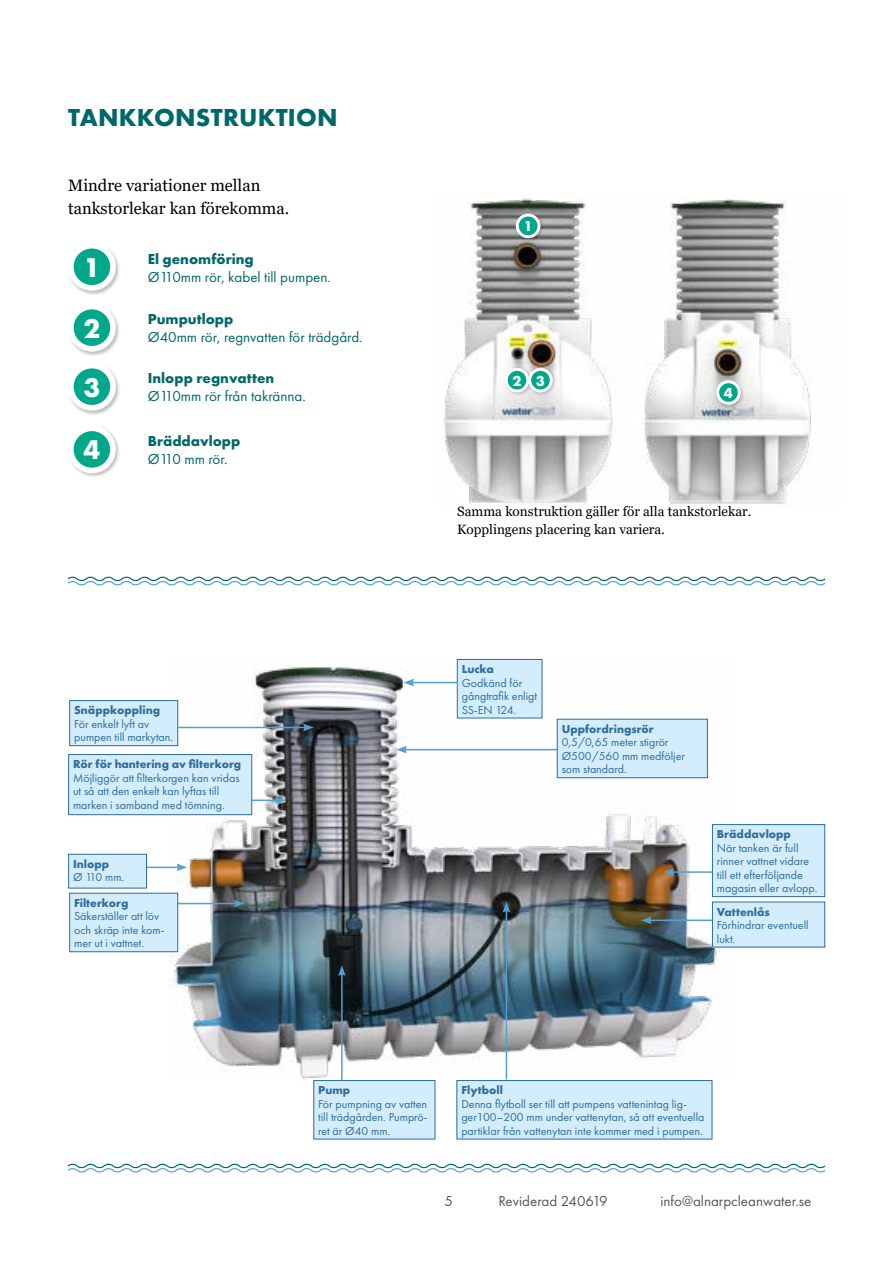
<style>
.page{position:relative;width:893px;height:1263px;background:#fff}
.page>*{position:absolute;margin:0;border:0;box-sizing:border-box;transform-origin:0 0}
.t1{font:700 28.05px/60px "Futura PT";color:#fff;text-align:justify}
.t2{font:700 25.5px "Futura PT";letter-spacing:.01em;color:#006868}
.t3{font:16.5px/22.5px "Georgia";color:#000}
.t4{font:15px "Futura PT";color:#006868}
.t5{font:700 15px "Futura PT";color:#006868}
.t6{font:15px "Futura PT";color:#575756}
.t7{font:700 15px "Futura PT";color:#fff}
.t8{font:700 14.7px "Futura PT";color:#fff}
.t9{font:13.5px/18px "Georgia";color:#000}
.t10{font:12px/13.5px "Futura PT";color:#2f6d9b}
.t11{font:700 12px "Futura PT";color:#2f6d9b}
</style>
<div class="page">
<img style="left:171px;top:659px;width:558px;height:421px">
<img style="left:644px;top:196px;width:167px;height:310px">
<img style="left:443px;top:198px;width:170px;height:308px">
<div style="left:515px;top:213px;width:28px;height:28px;background:#000;opacity:.24"></div>
<div style="left:517px;top:215px;width:22px;height:22px;background:#00a788;border-radius:50%"></div>
<div style="left:516px;top:214px;width:24px;height:24px;border:3px solid #fff;border-radius:50%"></div>
<div style="left:504px;top:367px;width:28px;height:28px;background:#000;opacity:.24"></div>
<div style="left:506px;top:369px;width:22px;height:22px;background:#00a788;border-radius:50%"></div>
<div style="left:505px;top:368px;width:24px;height:24px;border:3px solid #fff;border-radius:50%"></div>
<div style="left:527px;top:367px;width:29px;height:28px;background:#000;opacity:.24"></div>
<div style="left:530px;top:369px;width:21px;height:22px;background:#00a788;border-radius:50%"></div>
<div style="left:528px;top:368px;width:25px;height:24px;border:3px solid #fff;border-radius:50%"></div>
<div style="left:715px;top:379px;width:29px;height:29px;background:#000;opacity:.24"></div>
<div style="left:718px;top:382px;width:21px;height:21px;background:#00a788;border-radius:50%"></div>
<div style="left:716px;top:380px;width:25px;height:25px;border:3px solid #fff;border-radius:50%"></div>
<div style="left:68px;top:243px;width:52px;height:52px;background:#000;opacity:.24"></div>
<div style="left:71px;top:246px;width:42px;height:42px;background:#00a788;border-radius:50%"></div>
<div style="left:68px;top:243px;width:48px;height:48px;border:6px solid #fff;border-radius:50%"></div>
<div style="left:68px;top:303px;width:52px;height:53px;background:#000;opacity:.24"></div>
<div style="left:71px;top:307px;width:42px;height:42px;background:#00a788;border-radius:50%"></div>
<div style="left:68px;top:304px;width:48px;height:48px;border:6px solid #fff;border-radius:50%"></div>
<div style="left:68px;top:362px;width:52px;height:53px;background:#000;opacity:.24"></div>
<div style="left:71px;top:366px;width:42px;height:42px;background:#00a788;border-radius:50%"></div>
<div style="left:68px;top:363px;width:48px;height:48px;border:6px solid #fff;border-radius:50%"></div>
<div style="left:68px;top:425px;width:52px;height:53px;background:#000;opacity:.24"></div>
<div style="left:71px;top:428px;width:42px;height:42px;background:#00a788;border-radius:50%"></div>
<div style="left:68px;top:425px;width:48px;height:48px;border:6px solid #fff;border-radius:50%"></div>
<div style="left:70px;top:701px;width:108px;height:45px;background:#d3edfc"></div>
<div style="left:69px;top:700px;width:109px;height:46px;border:1px solid #2f6d9b"></div>
<div style="left:457px;top:1080px;width:255px;height:59px;background:#d3edfc"></div>
<div style="left:457px;top:1080px;width:255px;height:59px;border:1px solid #2f6d9b"></div>
<div style="left:712px;top:824px;width:113px;height:73px;background:#d3edfc"></div>
<div style="left:712px;top:824px;width:113px;height:73px;border:1px solid #2f6d9b"></div>
<div style="left:457px;top:659px;width:85px;height:59px;background:#d3edfc"></div>
<div style="left:457px;top:659px;width:85px;height:59px;border:1px solid #2f6d9b"></div>
<hr style="left:130px;top:866px;width:49px;height:2px;background:#569fd3">
<svg style="left:177px;top:863px;width:10px;height:8px"></svg>
<div style="left:69px;top:854px;width:77px;height:34px;background:#d3edfc"></div>
<div style="left:68px;top:854px;width:79px;height:34px;border:1px solid #2f6d9b"></div>
<div style="left:314px;top:1080px;width:121px;height:59px;background:#d3edfc"></div>
<div style="left:314px;top:1080px;width:121px;height:59px;border:1px solid #2f6d9b"></div>
<hr style="left:506px;top:910px;width:1px;height:169px;background:#569fd3">
<svg style="left:503px;top:902px;width:7px;height:10px"></svg>
<hr style="left:672px;top:871px;width:40px;height:2px;background:#569fd3">
<svg style="left:663px;top:868px;width:11px;height:8px"></svg>
<svg style="left:67px;top:576px;width:759px;height:10px"></svg>
<hr style="left:412px;top:682px;width:45px;height:1px;background:#569fd3">
<svg style="left:403px;top:679px;width:11px;height:7px"></svg>
<hr style="left:404px;top:749px;width:153px;height:1px;background:#569fd3">
<svg style="left:396px;top:746px;width:11px;height:7px"></svg>
<div style="left:69px;top:754px;width:183px;height:61px;background:#d3edfc"></div>
<div style="left:68px;top:754px;width:184px;height:61px;border:1px solid #2f6d9b"></div>
<hr style="left:105px;top:903px;width:131px;height:1px;background:#569fd3">
<svg style="left:234px;top:900px;width:10px;height:7px"></svg>
<div style="left:70px;top:893px;width:108px;height:59px;background:#d3edfc"></div>
<div style="left:69px;top:893px;width:109px;height:59px;border:1px solid #2f6d9b"></div>
<hr style="left:649px;top:919px;width:88px;height:2px;background:#569fd3">
<svg style="left:641px;top:916px;width:11px;height:8px"></svg>
<div style="left:712px;top:902px;width:113px;height:45px;background:#d3edfc"></div>
<div style="left:557px;top:719px;width:150px;height:59px;background:#d3edfc"></div>
<div style="left:557px;top:719px;width:151px;height:59px;border:1px solid #2f6d9b"></div>
<hr style="left:341px;top:973px;width:2px;height:107px;background:#569fd3">
<svg style="left:338px;top:965px;width:8px;height:11px"></svg>
<hr style="left:252px;top:799px;width:25px;height:2px;background:#569fd3">
<svg style="left:275px;top:796px;width:11px;height:8px"></svg>
<hr style="left:178px;top:727px;width:127px;height:1px;background:#569fd3">
<svg style="left:303px;top:724px;width:11px;height:7px"></svg>
<svg style="left:67px;top:1163px;width:759px;height:10px"></svg>
<h2 class="t2" style="left:68px;top:102px;width:271px">TANKKONSTRUKTION</h2>
<h3 class="t3" style="left:68px;top:175px;width:223px">Mindre variationer mellan tankstorlekar kan förekomma.</h3>
<h1 class="t1" style="left:83px;top:237px;width:18px">1<br>2<br>3</h1>
<h1 class="t1" style="left:83px;top:419px;width:18px">4</h1>
<p class="t5" style="left:148px;top:250px;width:108px">El genomföring</p>
<p class="t4" style="left:148px;top:270px;width:185px">Ø110mm rör, kabel till pumpen.</p>
<p class="t5" style="left:148px;top:310px;width:87px">Pumputlopp</p>
<p class="t4" style="left:148px;top:331px;width:216px">Ø40mm rör, regnvatten för trädgård.</p>
<p class="t5" style="left:148px;top:369px;width:128px">Inlopp regnvatten</p>
<p class="t4" style="left:148px;top:390px;width:160px">Ø110mm rör från takränna.</p>
<p class="t5" style="left:148px;top:432px;width:94px">Bräddavlopp</p>
<p class="t4" style="left:148px;top:453px;width:81px">Ø110 mm rör.</p>
<p class="t11" style="left:74px;top:703px;width:87px">Snäppkoppling</p>
<p class="t10" style="left:74px;top:718px;width:101px">För enkelt lyft av pumpen till markytan.</p>
<p class="t11" style="left:73px;top:757px;width:170px">Rör för hantering av filterkorg</p>
<p class="t10" style="left:73px;top:772px;width:168px">Möjliggör att filterkorgen kan vridas ut så att den enkelt kan lyftas till marken i samband med tömning.</p>
<p class="t11" style="left:73px;top:857px;width:38px">Inlopp</p>
<p class="t10" style="left:73px;top:871px;width:53px">Ø 110 mm.</p>
<p class="t11" style="left:74px;top:896px;width:56px">Filterkorg</p>
<p class="t10" style="left:74px;top:910px;width:92px">Säkerställer att löv och skräp inte kom&shy;mer ut i vattnet.</p>
<p class="t8" style="left:524px;top:217px;width:10px">1</p>
<p class="t7" style="left:512px;top:372px;width:34px">2 3</p>
<p class="t7" style="left:724px;top:384px;width:11px">4</p>
<p class="t9" style="left:457px;top:503px;width:296px">Samma konstruktion gäller för alla tankstorlekar.<br>Kopplingens placering kan variera.</p>
<p class="t11" style="left:462px;top:662px;width:34px">Lucka</p>
<p class="t10" style="left:462px;top:677px;width:77px">Godkänd för gångtrafik enligt<br>SS-EN 124.</p>
<p class="t11" style="left:562px;top:722px;width:93px">Uppfordringsrör</p>
<p class="t10" style="left:562px;top:736px;width:125px">0,5/0,65 meter stigrör<br>Ø500/560 mm medföljer som standard.</p>
<p class="t11" style="left:717px;top:827px;width:76px">Bräddavlopp</p>
<p class="t10" style="left:717px;top:842px;width:102px">När tanken är full rinner vattnet vidare till ett efterföljande magasin eller avlopp.</p>
<p class="t11" style="left:717px;top:904px;width:54px">Vattenlås</p>
<p class="t10" style="left:717px;top:919px;width:93px">Förhindrar eventuell lukt.</p>
<p class="t11" style="left:318px;top:1083px;width:34px">Pump</p>
<p class="t10" style="left:318px;top:1098px;width:111px;text-align:justify">För pumpning av vatten till trädgården. Pumprö&shy;ret är Ø40 mm.</p>
<p class="t11" style="left:461px;top:1083px;width:43px">Flytboll</p>
<p class="t10" style="left:461px;top:1098px;width:245px">Denna flytboll ser till att pumpens vattenintag lig&shy;ger100–200 mm under vattenytan, så att eventuella partiklar från vattenytan inte kommer med i pumpen.</p>
<p class="t6" style="left:444px;top:1195px;width:10px">5</p>
<p class="t6" style="left:498px;top:1195px;width:111px">Reviderad 240619</p>
<p class="t6" style="left:660px;top:1195px;width:152px">info@alnarpcleanwater.se</p>
</div>
